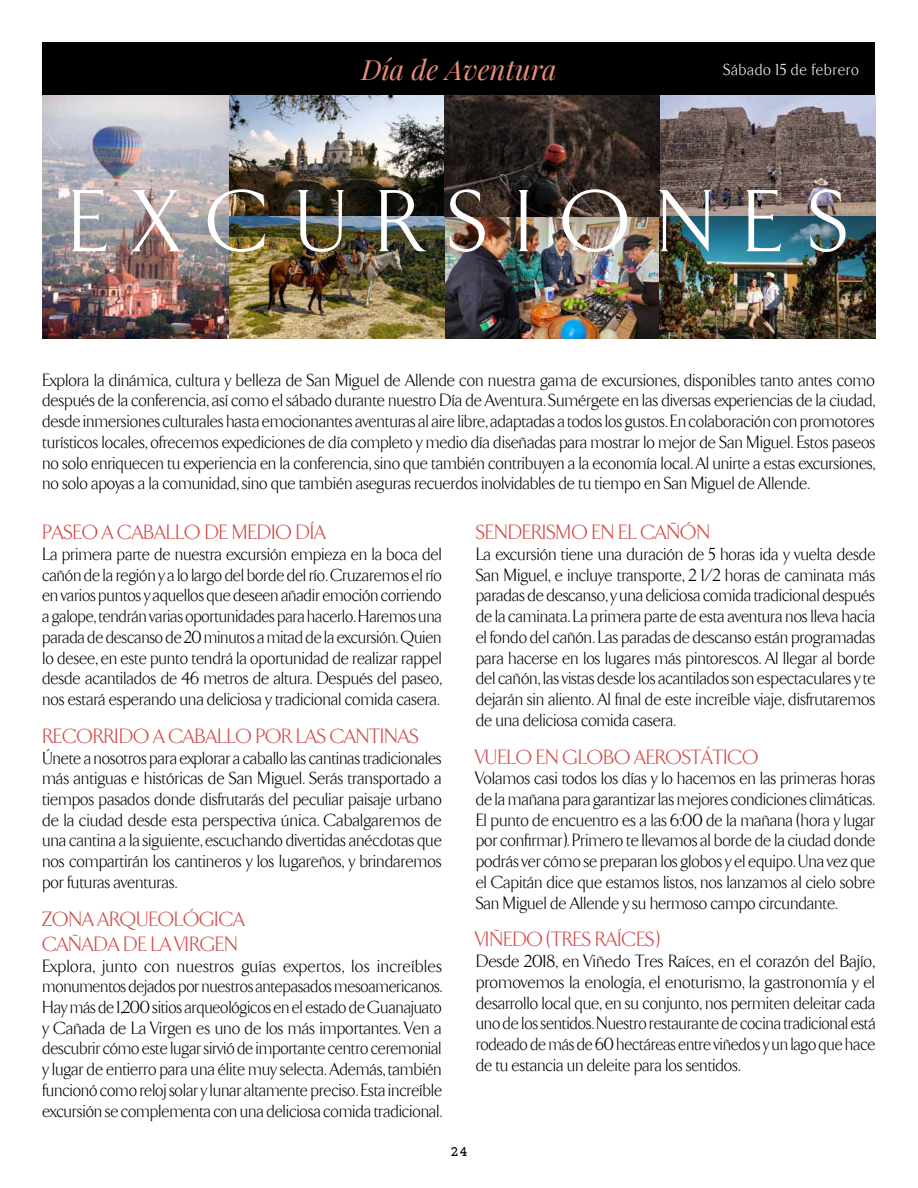
<style>
.page{position:relative;width:918px;height:1188px;background:#fff}
.page>*{position:absolute;margin:0;border:0;box-sizing:border-box;transform-origin:0 0}
.t1{font:300 90px "TF Arrow";color:#fff}
.t2{font:italic 27.75px "Playfair Display";color:#eb8d79}
.t3{font:300 21px/25.2px "TF Arrow";color:#d14d4b}
.t4{font:300 18px/20.7px "TF Arrow";color:#000;text-align:justify}
.t5{font:300 16.5px "TF Arrow";letter-spacing:.05em;color:#fff}
.t6{font:15px "Courier Prime";color:#000}
</style>
<div class="page">
<div style="left:43px;top:43px;width:832px;height:53px;background:#000"></div>
<img style="left:43px;top:96px;width:832px;height:242px">
<h2 class="t2" style="left:361px;top:48px;width:197px">Día de Aventura</h2>
<p class="t5" style="left:723px;top:62px;width:137px">Sábado 15 de febrero</p>
<h1 class="t1" style="left:69px;top:176px;width:70px">excu</h1>
<h1 class="t1" style="left:376px;top:176px;width:346px">rsi ones</h1>
<p class="t4" style="left:43px;top:370px;width:835px">Explora la dinámica, cultura y belleza de San Miguel de Allende con nuestra gama de excursiones, disponibles tanto antes como después de la conferencia, así como el sábado durante nuestro Día de Aventura. Sumérgete en las diversas experiencias de la ciudad, desde inmersiones culturales hasta emocionantes aventuras al aire libre, adaptadas a todos los gustos. En colaboración con promotores turísticos locales, ofrecemos expediciones de día completo y medio día diseñadas para mostrar lo mejor de San Miguel. Estos paseos no solo enriquecen tu experiencia en la conferencia, sino que también contribuyen a la economía local. Al unirte a estas excursiones, no solo apoyas a la comunidad, sino que también aseguras recuerdos inolvidables de tu tiempo en San Miguel de Allende.</p>
<p class="t3" style="left:43px;top:520px;width:277px">PASEO A CABALLO DE MEDIO DÍA</p>
<p class="t4" style="left:43px;top:544px;width:401px">La primera parte de nuestra excursión empieza en la boca del cañón de la región y a lo largo del borde del río. Cruzaremos el río en varios puntos y aquellos que deseen añadir emoción corriendo a galope, tendrán varias oportunidades para hacerlo. Haremos una parada de descanso de 20 minutos a mitad de la excursión. Quien lo desee, en este punto tendrá la oportunidad de realizar rappel desde acantilados de 46 metros de altura. Después del paseo, nos estará esperando una deliciosa y tradicional comida casera.</p>
<p class="t3" style="left:43px;top:724px;width:227px">RECORRIDO A CABALLO POR</p>
<p class="t3" style="left:296px;top:724px;width:124px">LAS CANTINAS</p>
<p class="t4" style="left:43px;top:748px;width:401px">Únete a nosotros para explorar a caballo las cantinas tradicionales más antiguas e históricas de San Miguel. Serás transportado a tiempos pasados donde disfrutarás del peculiar paisaje urbano de la ciudad desde esta perspectiva única. Cabalgaremos de una cantina a la siguiente, escuchando divertidas anécdotas que nos compartirán los cantineros y los lugareños, y brindaremos por futuras aventuras.</p>
<p class="t3" style="left:43px;top:907px;width:204px">ZONA ARQUEOLÓGICA<br>CAÑADA DE LA VIRG EN</p>
<p class="t4" style="left:43px;top:956px;width:401px">Explora, junto con nuestros guías expertos, los increíbles monumentos dejados por nuestros antepasados mesoamericanos.<br>Hay más de 1,200 sitios arqueológicos en el estado de Guanajuato y Cañada de La Virgen es uno de los más importantes. Ven a descubrir cómo este lugar sirvió de importante centro ceremonial y lugar de entierro para una élite muy selecta. Además, también funcionó como reloj solar y lunar altamente preciso. Esta increíble excursión se complementa con una deliciosa comida tradicional.</p>
<p class="t3" style="left:476px;top:520px;width:236px">SENDERISMO EN EL CAÑÓN</p>
<p class="t4" style="left:476px;top:544px;width:401px">La excursión tiene una duración de 5 horas ida y vuelta desde San Miguel, e incluye transporte, 2 1⁄2 horas de caminata más paradas de descanso, y una deliciosa comida tradicional después de la caminata. La primera parte de esta aventura nos lleva hacia el fondo del cañón. Las paradas de descanso están programadas para hacerse en los lugares más pintorescos. Al llegar al borde del cañón, las vistas desde los acantilados son espectaculares y te dejarán sin aliento. Al final de este increíble viaje, disfrutaremos de una deliciosa comida casera.</p>
<p class="t3" style="left:476px;top:745px;width:283px">VUELO EN GLOBO AEROSTÁTICO</p>
<p class="t4" style="left:476px;top:769px;width:401px">Volamos casi todos los días y lo hacemos en las primeras horas de la mañana para garantizar las mejores condiciones climáticas.<br>El punto de encuentro es a las 6:00 de la mañana (hora y lugar por confirmar). Primero te llevamos al borde de la ciudad donde podrás ver cómo se preparan los globos y el equipo. Una vez que el Capitán dice que estamos listos, nos lanzamos al cielo sobre San Miguel de Allende y su hermoso campo circundante.</p>
<p class="t3" style="left:476px;top:928px;width:185px">VIÑEDO (TRES RAÍCES)</p>
<p class="t4" style="left:476px;top:951px;width:401px">Desde 2018, en Viñedo Tres Raíces, en el corazón del Bajío, promovemos la enología, el enoturismo, la gastronomía y el desarrollo local que, en su conjunto, nos permiten deleitar cada uno de los sentidos. Nuestro restaurante de cocina tradicional está rodeado de más de 60 hectáreas entre viñedos y un lago que hace de tu estancia un deleite para los sentidos.</p>
<p class="t6" style="left:450px;top:1143px;width:19px">24</p>
</div>
